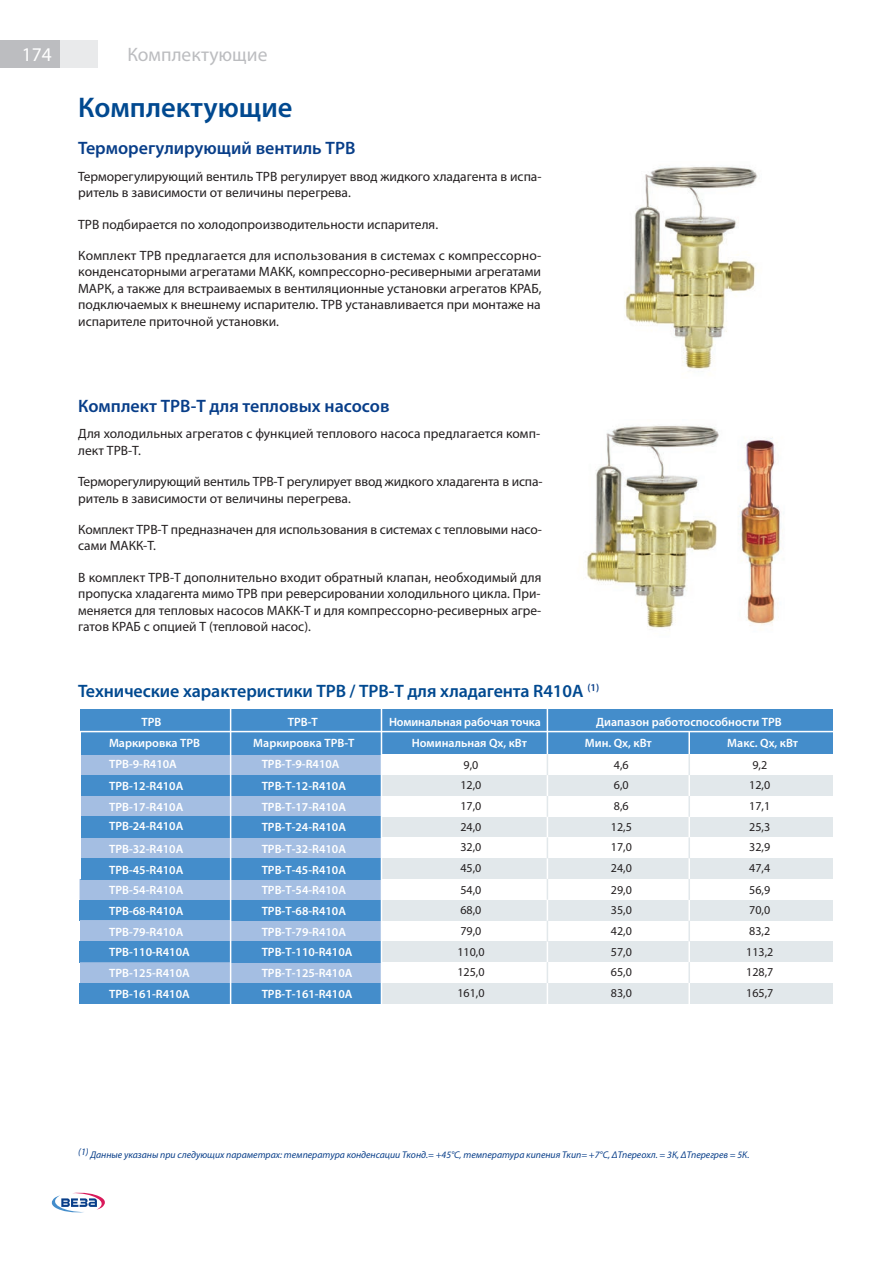
<style>
.page{position:relative;width:893px;height:1263px;background:#fff}
.page>*{position:absolute;margin:0;border:0;box-sizing:border-box;transform-origin:0 0}
.t1{font:600 28.5px "Myriad Pro";color:#014990}
.t2{font:19.5px "Myriad Pro";color:#bcbdc0}
.t3{font:19.5px "Myriad Pro";color:#fff}
.t4{font:600 18px "Myriad Pro";color:#083e89}
.t5{font:600 18px "Myriad Pro";letter-spacing:-.005em;color:#014990}
.t6{font:13.5px/16.5px "Myriad Pro";color:#231f20}
.t7{font:600 12px/20.9px "Myriad Pro";color:#fff}
.t8{font:12px/21.1px "Myriad Pro";color:#231f20}
.t9{font:italic 9.75px "Myriad Pro";color:#083e89}
</style>
<div class="page">
<div style="left:0;top:40px;width:98px;height:28px;background:#e9eaeb"></div>
<div style="left:0;top:40px;width:60px;height:28px;background:#bcbdc0"></div>
<svg style="left:51px;top:1192px;width:54px;height:21px"></svg>
<img style="left:625px;top:166px;width:133px;height:203px">
<div style="left:80px;top:732px;width:753px;height:22px;background:#448dcb"></div>
<div style="left:81px;top:709px;width:752px;height:23px;background:#448dcb"></div>
<div style="left:381px;top:775px;width:452px;height:21px;background:#e2e8eb"></div>
<div style="left:381px;top:858px;width:452px;height:21px;background:#e2e8eb"></div>
<div style="left:80px;top:754px;width:150px;height:21px;background:#a4bee2"></div>
<div style="left:80px;top:775px;width:150px;height:21px;background:#448dcb"></div>
<div style="left:80px;top:796px;width:150px;height:20px;background:#a4bee2"></div>
<div style="left:381px;top:817px;width:452px;height:20px;background:#e2e8eb"></div>
<div style="left:80px;top:816px;width:150px;height:22px;background:#448dcb"></div>
<div style="left:80px;top:838px;width:150px;height:20px;background:#a4bee2"></div>
<div style="left:80px;top:858px;width:150px;height:21px;background:#448dcb"></div>
<div style="left:231px;top:754px;width:150px;height:21px;background:#a4bee2"></div>
<div style="left:231px;top:775px;width:150px;height:21px;background:#448dcb"></div>
<div style="left:231px;top:796px;width:150px;height:20px;background:#a4bee2"></div>
<div style="left:231px;top:816px;width:150px;height:22px;background:#448dcb"></div>
<div style="left:231px;top:838px;width:150px;height:20px;background:#a4bee2"></div>
<div style="left:231px;top:858px;width:150px;height:21px;background:#448dcb"></div>
<div style="left:381px;top:900px;width:452px;height:21px;background:#e2e8eb"></div>
<div style="left:381px;top:983px;width:452px;height:21px;background:#e2e8eb"></div>
<div style="left:80px;top:879px;width:150px;height:21px;background:#a4bee2"></div>
<hr style="left:80px;top:879px;width:150px;height:1px;background:#458dcb">
<div style="left:80px;top:900px;width:150px;height:21px;background:#448dcb"></div>
<div style="left:80px;top:921px;width:150px;height:20px;background:#a4bee2"></div>
<div style="left:381px;top:941px;width:452px;height:21px;background:#e2e8eb"></div>
<div style="left:80px;top:941px;width:150px;height:21px;background:#448dcb"></div>
<div style="left:80px;top:962px;width:150px;height:21px;background:#a4bee2"></div>
<div style="left:80px;top:983px;width:150px;height:21px;background:#448dcb"></div>
<div style="left:231px;top:879px;width:150px;height:21px;background:#a4bee2"></div>
<hr style="left:231px;top:879px;width:150px;height:1px;background:#458dcb">
<div style="left:231px;top:900px;width:150px;height:21px;background:#448dcb"></div>
<div style="left:231px;top:921px;width:150px;height:20px;background:#a4bee2"></div>
<div style="left:231px;top:941px;width:150px;height:21px;background:#448dcb"></div>
<div style="left:231px;top:962px;width:150px;height:21px;background:#a4bee2"></div>
<hr style="left:231px;top:962px;width:150px;height:1px;background:#458dcb">
<div style="left:231px;top:983px;width:150px;height:21px;background:#448dcb"></div>
<hr style="left:230px;top:709px;width:1px;height:296px;background:#fff">
<hr style="left:80px;top:731px;width:753px;height:1px;background:#fff">
<hr style="left:381px;top:709px;width:1px;height:296px;background:#fff">
<hr style="left:688px;top:731px;width:2px;height:274px;background:#fff">
<hr style="left:688px;top:754px;width:2px;height:21px;background:#e2e8eb">
<hr style="left:688px;top:837px;width:2px;height:21px;background:#e2e8eb">
<hr style="left:688px;top:796px;width:2px;height:21px;background:#e2e8eb">
<hr style="left:547px;top:709px;width:1px;height:296px;background:#fff">
<svg style="left:547px;top:754px;width:1px;height:21px"></svg>
<svg style="left:547px;top:837px;width:1px;height:21px"></svg>
<svg style="left:547px;top:796px;width:1px;height:21px"></svg>
<hr style="left:688px;top:879px;width:2px;height:21px;background:#e2e8eb">
<hr style="left:688px;top:921px;width:2px;height:20px;background:#e2e8eb">
<svg style="left:547px;top:921px;width:1px;height:21px"></svg>
<hr style="left:688px;top:962px;width:2px;height:21px;background:#e2e8eb">
<svg style="left:547px;top:962px;width:1px;height:21px"></svg>
<svg style="left:547px;top:879px;width:1px;height:21px"></svg>
<img style="left:587px;top:425px;width:132px;height:205px">
<img style="left:738px;top:437px;width:43px;height:189px">
<h2 class="t3" style="left:22px;top:42px;width:32px">174</h2>
<h2 class="t2" style="left:127px;top:42px;width:142px">Комплектующие</h2>
<h1 class="t1" style="left:78px;top:89px;width:216px">Комплектующие</h1>
<h3 class="t4" style="left:78px;top:137px;width:279px">Терморегулирующий вентиль ТРВ</h3>
<p class="t6" style="left:78px;top:168px;width:465px">Терморегулирующий вентиль ТРВ регулирует ввод жидкого хладагента в испа&shy;ритель в зависимости от величины перегрева.</p>
<p class="t6" style="left:78px;top:216px;width:361px">ТРВ подбирается по холодопроизводительности испарителя.</p>
<p class="t6" style="left:78px;top:247px;width:465px;text-align:justify">Комплект ТРВ предлагается для использования в системах с компрессорно&shy;конденсаторными агрегатами МАКК, компрессорно-ресиверными агрегатами МАРК, а также для встраиваемых в вентиляционные установки агрегатов КРАБ, подключаемых к внешнему испарителю. ТРВ устанавливается при монтаже на испарителе приточной установки.</p>
<h3 class="t4" style="left:78px;top:394px;width:313px">Комплект ТРВ-Т для тепловых насосов</h3>
<p class="t6" style="left:78px;top:425px;width:463px">Для холодильных агрегатов с функцией теплового насоса предлагается комп&shy;лект ТРВ-Т.</p>
<p class="t6" style="left:78px;top:473px;width:466px">Терморегулирующий вентиль ТРВ-Т регулирует ввод жидкого хладагента в испа&shy;ритель в зависимости от величины перегрева.</p>
<p class="t6" style="left:78px;top:521px;width:465px">Комплект ТРВ-Т предназначен для использования в системах с тепловыми насо&shy;сами МАКК-Т.</p>
<p class="t6" style="left:78px;top:569px;width:465px;text-align:justify">В комплект ТРВ-Т дополнительно входит обратный клапан, необходимый для пропуска хладагента мимо ТРВ при реверсировании холодильного цикла. При&shy;меняется для тепловых насосов МАКК-Т и для компрессорно-ресиверных агре&shy;гатов КРАБ с опцией Т (тепловой насос).</p>
<h3 class="t5" style="left:78px;top:679px;width:523px">Технические характеристики ТРВ / ТРВ-Т для хладагента R410А <sup>(1)</sup></h3>
<p class="t7" style="left:109px;top:732px;width:93px">Маркировка ТРВ</p>
<p class="t7" style="left:412px;top:732px;width:117px">Номинальная Qх, кВт</p>
<p class="t7" style="left:585px;top:732px;width:69px">Мин. Qх, кВт</p>
<p class="t7" style="left:727px;top:732px;width:72px">Макс. Qх, кВт</p>
<p class="t7" style="left:109px;top:752px;width:76px;line-height:22.6px">ТРВ-9-R410A<br>ТРВ-12-R410A</p>
<p class="t7" style="left:109px;top:797px;width:76px;line-height:18.8px">ТРВ-17-R410A<br>ТРВ-24-R410A</p>
<p class="t7" style="left:109px;top:838px;width:76px">ТРВ-32-R410A<br>ТРВ-45-R410A</p>
<p class="t7" style="left:142px;top:711px;width:21px">ТРВ</p>
<p class="t7" style="left:288px;top:711px;width:32px">ТРВ-Т</p>
<p class="t7" style="left:389px;top:711px;width:153px">Номинальная рабочая точка</p>
<p class="t7" style="left:596px;top:711px;width:187px">Диапазон работоспособности ТРВ</p>
<p class="t7" style="left:262px;top:752px;width:86px;line-height:22.6px">ТРВ-Т-9-R410A<br>ТРВ-Т-12-R410A</p>
<p class="t7" style="left:262px;top:796px;width:86px;text-align:justify">ТРВ-Т-17-R410A ТРВ-Т-24-R410A ТРВ-Т-32-R410A ТРВ-Т-45-R410A</p>
<p class="t7" style="left:253px;top:732px;width:103px">Маркировка ТРВ-Т</p>
<p class="t8" style="left:460px;top:755px;width:23px;line-height:19.6px">9,0<br>12,0</p>
<p class="t8" style="left:460px;top:795px;width:23px">17,0<br>24,0</p>
<p class="t8" style="left:460px;top:836px;width:23px">32,0<br>45,0</p>
<p class="t8" style="left:749px;top:755px;width:23px;line-height:19.6px">9,2<br>12,0</p>
<p class="t8" style="left:749px;top:795px;width:23px">17,1<br>25,3</p>
<p class="t8" style="left:749px;top:836px;width:23px">32,9<br>47,4</p>
<p class="t8" style="left:614px;top:755px;width:16px;line-height:19.6px">4,6<br>6,0</p>
<p class="t8" style="left:611px;top:795px;width:23px">8,6<br>12,5</p>
<p class="t8" style="left:611px;top:836px;width:23px">17,0<br>24,0</p>
<p class="t7" style="left:109px;top:879px;width:82px">ТРВ-54-R410A<br>ТРВ-68-R410A<br>ТРВ-79-R410A<br>ТРВ-110-R410A<br>ТРВ-125-R410A<br>ТРВ-161-R410A</p>
<p class="t7" style="left:262px;top:879px;width:92px">ТРВ-Т-54-R410A<br>ТРВ-Т-68-R410A<br>ТРВ-Т-79-R410A<br>ТРВ-Т-110-R410A<br>ТРВ-Т-125-R410A<br>ТРВ-Т-161-R410A</p>
<p class="t8" style="left:460px;top:880px;width:23px;line-height:19.6px">54,0<br>68,0</p>
<p class="t8" style="left:457px;top:920px;width:29px">79,0<br>110,0</p>
<p class="t8" style="left:457px;top:961px;width:29px">125,0<br>161,0</p>
<p class="t8" style="left:611px;top:880px;width:23px;line-height:19.6px">29,0<br>35,0</p>
<p class="t8" style="left:611px;top:920px;width:23px">42,0<br>57,0</p>
<p class="t8" style="left:611px;top:961px;width:23px">65,0<br>83,0</p>
<p class="t8" style="left:749px;top:880px;width:23px;line-height:19.6px">56,9<br>70,0</p>
<p class="t8" style="left:746px;top:920px;width:29px">83,2<br>113,2</p>
<p class="t8" style="left:746px;top:961px;width:29px">128,7<br>165,7</p>
<p class="t9" style="left:78px;top:1148px;width:673px">(1) Данные указаны при следующих параметрах: температура конденсации Тконд.= +45°С, температура кипения Ткип= +7°С, ΔТпереохл. = 3К, ΔТперегрев = 5К.</p>
</div>
